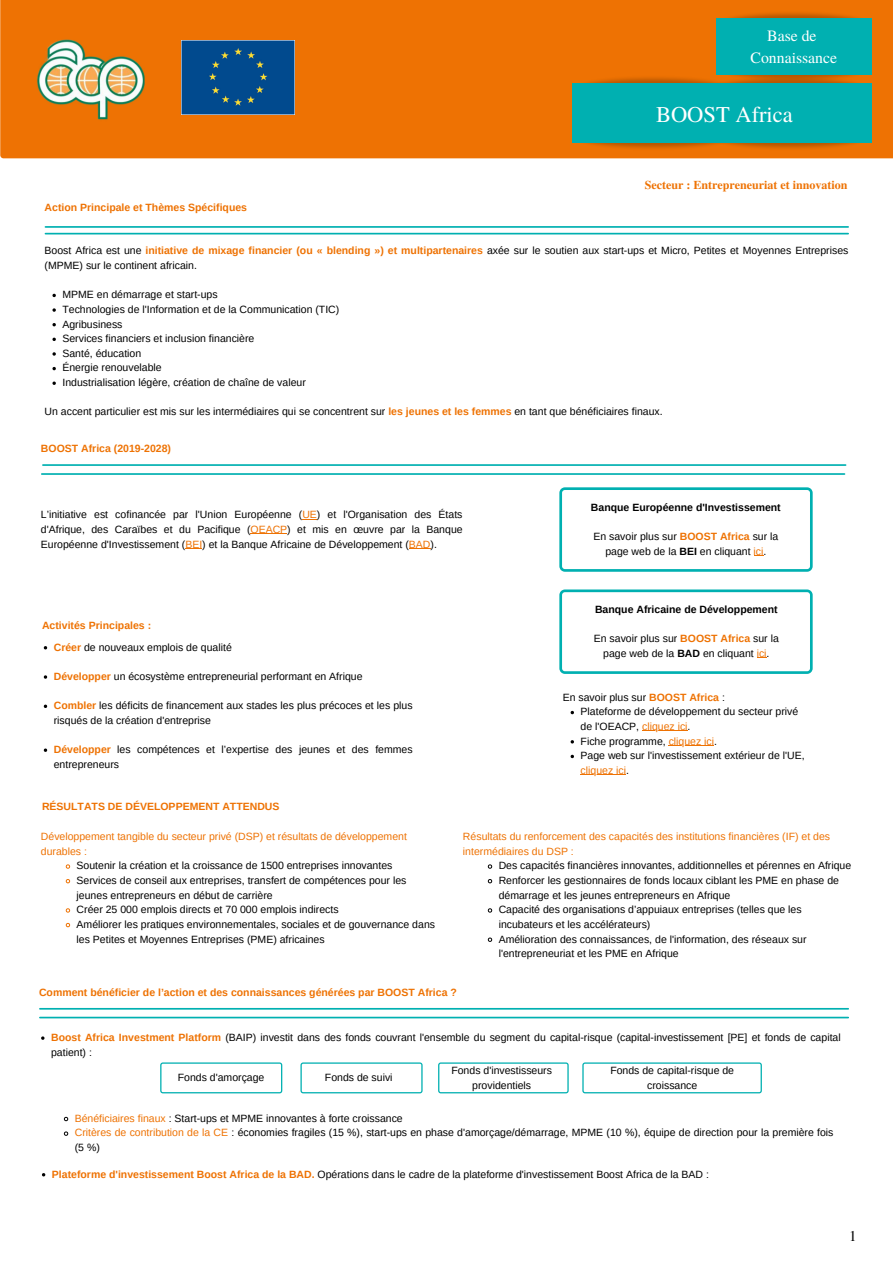
<style>
.page{position:relative;width:893px;height:1263px;background:#fff}
.page>*{position:absolute;margin:0;border:0;box-sizing:border-box;transform-origin:0 0}
.t1{font:22.5px "Te X Gyre Termes";color:#fff}
.t2{font:15.75px "Te X Gyre Termes";color:#fff}
.t3{font:15px "Te X Gyre Termes";color:#000}
.t4{font:700 12px "Te X Gyre Termes";color:#ee7203}
.t5{font:10.5px/14.6px "Arimo";color:#000}
.t6{font:700 10.5px "Arimo";color:#ee7203}
.t7{font:10.5px/14.6px "Arimo";color:#ee7203}
.t8{font:700 10.5px "Arimo";color:#000}
.s1{font-weight:700;color:#ee7203}
.s2{color:#ee7203}
.s3{font-weight:700}
</style>
<div class="page">
<div style="left:0;top:0;width:893px;height:158px;background:#ee7203"></div>
<hr style="left:45px;top:233px;width:803px;height:1px;background:#00b0b1">
<hr style="left:45px;top:226px;width:803px;height:2px;background:#00b0b1">
<hr style="left:43px;top:464px;width:802px;height:2px;background:#00b0b1">
<hr style="left:42px;top:473px;width:802px;height:2px;background:#00b0b1">
<img style="left:712px;top:3px;width:162px;height:30px">
<div style="left:716px;top:18px;width:155px;height:56px;background:#00b0b1"></div>
<img style="left:738px;top:127px;width:137px;height:31px">
<img style="left:738px;top:68px;width:137px;height:31px">
<div style="left:708px;top:83px;width:163px;height:60px;background:#00b0b1"></div>
<hr style="left:40px;top:1017px;width:808px;height:1px;background:#00b0b1">
<img style="left:569px;top:127px;width:169px;height:31px">
<img style="left:569px;top:68px;width:169px;height:31px">
<div style="left:572px;top:83px;width:163px;height:60px;background:#00b0b1"></div>
<img style="left:11px;top:29px;width:157px;height:97px">
<div style="left:181px;top:41px;width:114px;height:73px;background:#014a8e"></div>
<svg style="left:52px;top:294px;width:4px;height:3px"></svg>
<svg style="left:52px;top:308px;width:4px;height:4px"></svg>
<svg style="left:52px;top:323px;width:4px;height:3px"></svg>
<svg style="left:52px;top:338px;width:4px;height:3px"></svg>
<svg style="left:52px;top:352px;width:4px;height:4px"></svg>
<svg style="left:52px;top:367px;width:4px;height:3px"></svg>
<svg style="left:52px;top:381px;width:4px;height:4px"></svg>
<svg style="left:302px;top:519px;width:15px;height:1px"></svg>
<hr style="left:250px;top:533px;width:37px;height:1px;background:#ee7203">
<svg style="left:185px;top:548px;width:17px;height:1px"></svg>
<svg style="left:409px;top:548px;width:21px;height:1px"></svg>
<svg style="left:44px;top:675px;width:3px;height:4px"></svg>
<svg style="left:44px;top:748px;width:3px;height:4px"></svg>
<svg style="left:570px;top:711px;width:4px;height:3px"></svg>
<hr style="left:642px;top:730px;width:45px;height:1px;background:#ee7203">
<hr style="left:668px;top:745px;width:46px;height:1px;background:#ee7203">
<svg style="left:570px;top:755px;width:4px;height:3px"></svg>
<hr style="left:580px;top:774px;width:46px;height:1px;background:#ee7203">
<svg style="left:66px;top:864px;width:4px;height:5px"></svg>
<svg style="left:66px;top:879px;width:4px;height:4px"></svg>
<svg style="left:66px;top:908px;width:4px;height:5px"></svg>
<svg style="left:66px;top:923px;width:4px;height:4px"></svg>
<svg style="left:160px;top:1062px;width:122px;height:31px"></svg>
<svg style="left:41px;top:1036px;width:3px;height:4px"></svg>
<svg style="left:559px;top:487px;width:253px;height:85px"></svg>
<svg style="left:559px;top:589px;width:253px;height:85px"></svg>
<hr style="left:40px;top:1008px;width:808px;height:1px;background:#00b0b1">
<svg style="left:487px;top:864px;width:5px;height:5px"></svg>
<svg style="left:487px;top:879px;width:5px;height:4px"></svg>
<svg style="left:487px;top:908px;width:5px;height:5px"></svg>
<svg style="left:487px;top:937px;width:5px;height:5px"></svg>
<svg style="left:300px;top:1062px;width:122px;height:31px"></svg>
<svg style="left:438px;top:1062px;width:130px;height:31px"></svg>
<svg style="left:582px;top:1062px;width:180px;height:31px"></svg>
<svg style="left:64px;top:1116px;width:4px;height:5px"></svg>
<svg style="left:64px;top:1131px;width:4px;height:5px"></svg>
<p class="t2" style="left:767px;top:25px;width:51px">Base de</p>
<p class="t2" style="left:750px;top:46px;width:88px">Connaissance</p>
<p class="t1" style="left:656px;top:98px;width:138px">BOOST Africa</p>
<p class="t6" style="left:45px;top:202px;width:204px">Action Principale et Thèmes Spécifiques</p>
<p class="t4" style="left:645px;top:175px;width:204px">Secteur : Entrepreneuriat et innovation</p>
<p class="t5" style="left:45px;top:243px;width:805px">Boost Africa est une <span class="s1">initiative de mixage financier (ou « blending ») et multipartenaires</span> axée sur le soutien aux start-ups et Micro, Petites et Moyennes Entreprises (MPME) sur le continent africain.</p>
<p class="t5" style="left:62px;top:287px;width:157px">MPME en démarrage et start-ups</p>
<p class="t5" style="left:62px;top:302px;width:278px">Technologies de l'Information et de la Communication (TIC)</p>
<p class="t5" style="left:62px;top:317px;width:62px">Agribusiness</p>
<p class="t5" style="left:62px;top:331px;width:193px">Services financiers et inclusion financière</p>
<p class="t5" style="left:62px;top:346px;width:80px">Santé, éducation</p>
<p class="t5" style="left:62px;top:360px;width:101px">Énergie renouvelable</p>
<p class="t5" style="left:62px;top:375px;width:245px">Industrialisation légère, création de chaîne de valeur</p>
<p class="t5" style="left:45px;top:404px;width:619px">Un accent particulier est mis sur les intermédiaires qui se concentrent sur <span class="s1">les jeunes et les femmes</span> en tant que bénéficiaires finaux.</p>
<p class="t6" style="left:41px;top:443px;width:132px">BOOST Africa (2019-2028)</p>
<p class="t5" style="left:41px;top:507px;width:423px;text-align:justify">L’initiative est cofinancée par l'Union Européenne (<span class="s2">UE</span>) et l'Organisation des États d'Afrique, des Caraïbes et du Pacifique (<span class="s2">OEACP</span>) et mis en œuvre par la Banque Européenne d'Investissement (<span class="s2">BEI</span>) et la Banque Africaine de Développement (<span class="s2">BAD</span>).</p>
<p class="t6" style="left:42px;top:619px;width:111px">Activités Principales :</p>
<p class="t5" style="left:54px;top:640px;width:180px"><span class="s1">Créer</span> de nouveaux emplois de qualité</p>
<p class="t5" style="left:54px;top:669px;width:310px"><span class="s1">Développer</span> un écosystème entrepreneurial performant en Afrique</p>
<p class="t5" style="left:54px;top:698px;width:360px"><span class="s1">Combler</span> les déficits de financement aux stades les plus précoces et les plus risqués de la création d'entreprise</p>
<p class="t5" style="left:54px;top:742px;width:360px"><span class="s1">Développer</span> les compétences et l’expertise des jeunes et des femmes entrepreneurs</p>
<p class="t6" style="left:42px;top:801px;width:239px">RÉSULTATS DE DÉVELOPPEMENT ATTENDUS</p>
<p class="t8" style="left:591px;top:501px;width:191px">Banque Européenne d'Investissement</p>
<p class="t5" style="left:593px;top:529px;width:186px;text-align:center">En savoir plus sur <span class="s1">BOOST Africa</span> sur la page web de la <span class="s3">BEI</span> en cliquant <span class="s2">ici</span>.</p>
<p class="t8" style="left:595px;top:604px;width:184px">Banque Africaine de Développement</p>
<p class="t5" style="left:594px;top:631px;width:186px;text-align:center">En savoir plus sur <span class="s1">BOOST Africa</span> sur la page web de la <span class="s3">BAD</span> en cliquant <span class="s2">ici</span>.</p>
<p class="t5" style="left:563px;top:690px;width:164px">En savoir plus sur <span class="s1">BOOST Africa</span> :</p>
<p class="t5" style="left:580px;top:704px;width:219px">Plateforme de développement du secteur privé de l'OEACP, <span class="s2">cliquez ici</span>.</p>
<p class="t5" style="left:580px;top:734px;width:138px">Fiche programme, <span class="s2">cliquez ici</span>.</p>
<p class="t5" style="left:580px;top:748px;width:225px">Page web sur l'investissement extérieur de l'UE, <span class="s2">cliquez ici</span>.</p>
<p class="t7" style="left:41px;top:829px;width:367px">Développement tangible du secteur privé (DSP) et résultats de développement durables :</p>
<p class="t5" style="left:77px;top:858px;width:317px">Soutenir la création et la croissance de 1500 entreprises innovantes</p>
<p class="t5" style="left:77px;top:873px;width:331px">Services de conseil aux entreprises, transfert de compétences pour les jeunes entrepreneurs en début de carrière</p>
<p class="t5" style="left:77px;top:902px;width:264px">Créer 25 000 emplois directs et 70 000 emplois indirects</p>
<p class="t5" style="left:77px;top:917px;width:360px">Améliorer les pratiques environnementales, sociales et de gouvernance dans les Petites et Moyennes Entreprises (PME) africaines</p>
<p class="t7" style="left:463px;top:829px;width:369px">Résultats du renforcement des capacités des institutions financières (IF) et des intermédiaires du DSP :</p>
<p class="t5" style="left:499px;top:858px;width:354px">Des capacités financières innovantes, additionnelles et pérennes en Afrique</p>
<p class="t5" style="left:499px;top:873px;width:342px">Renforcer les gestionnaires de fonds locaux ciblant les PME en phase de démarrage et les jeunes entrepreneurs en Afrique</p>
<p class="t5" style="left:499px;top:902px;width:304px">Capacité des organisations d’appuiaux entreprises (telles que les incubateurs et les accélérateurs)</p>
<p class="t5" style="left:499px;top:931px;width:309px">Amélioration des connaissances, de l'information, des réseaux sur l'entrepreneuriat et les PME en Afrique</p>
<p class="t6" style="left:39px;top:987px;width:419px">Comment bénéficier de l’action et des connaissances générées par BOOST Africa ?</p>
<p class="t5" style="left:51px;top:1030px;width:791px"><span class="s1">Boost Africa Investment Platform</span> (BAIP) investit dans des fonds couvrant l'ensemble du segment du capital-risque (capital-investissement [PE] et fonds de capital patient) :</p>
<p class="t5" style="left:325px;top:1070px;width:69px">Fonds de suivi</p>
<p class="t5" style="left:451px;top:1063px;width:102px;text-align:center">Fonds d'investisseurs providentiels</p>
<p class="t5" style="left:610px;top:1063px;width:125px;text-align:center">Fonds de capital-risque de croissance</p>
<p class="t5" style="left:75px;top:1111px;width:329px"><span class="s2">Bénéficiaires finaux</span> : Start-ups et MPME innovantes à forte croissance</p>
<p class="t5" style="left:75px;top:1125px;width:760px"><span class="s2">Critères de contribution de la CE</span> : économies fragiles (15 %), start-ups en phase d'amorçage/démarrage, MPME (10 %), équipe de direction pour la première fois (5 %)</p>
<p class="t5" style="left:52px;top:1166px;width:658px"><span class="s1">Plateforme d'investissement Boost Africa de la BAD.</span> Opérations dans le cadre de la plateforme d'investissement Boost Africa de la BAD :</p>
<p class="t5" style="left:178px;top:1070px;width:88px">Fonds d'amorçage</p>
<p class="t3" style="left:849px;top:1225px;width:9px">1</p>
</div>
